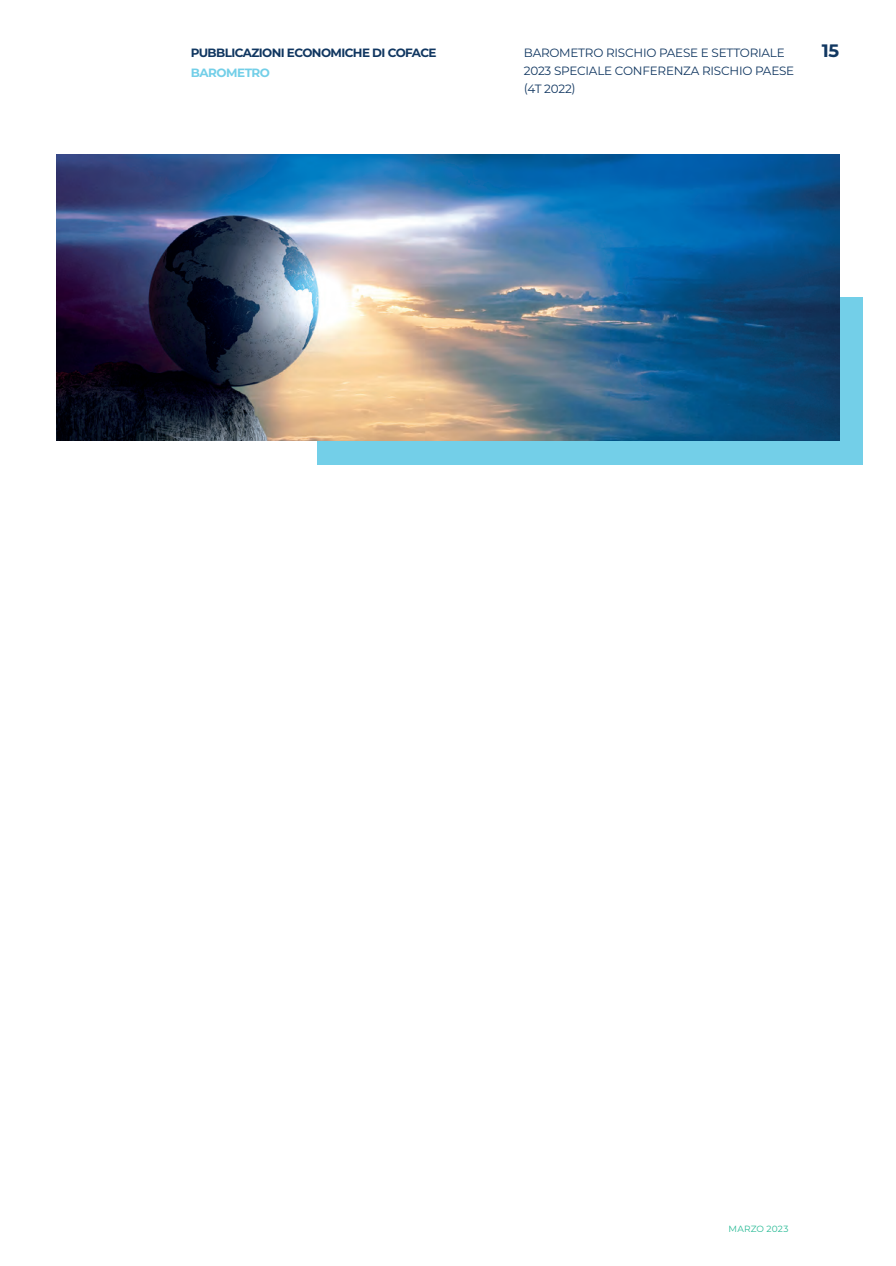
<style>
.page{position:relative;width:896px;height:1266px;background:#fff}
.page>*{position:absolute;margin:0;border:0;box-sizing:border-box;transform-origin:0 0}
.t1{font:700 18px "Montserrat";color:#113761}
.t2{font:12px/18px "Montserrat";letter-spacing:-.02em;color:#113761}
.t3{font:700 12px "Montserrat";letter-spacing:-.05em;color:#113761}
.t4{font:700 12px "Montserrat";letter-spacing:-.04em;color:#73cfe8}
.t5{font:9px "Montserrat";letter-spacing:.025em;color:#28ba95}
</style>
<div class="page">
<div style="left:318px;top:297px;width:545px;height:167px;background:#73cfe8"></div>
<img style="left:57px;top:155px;width:782px;height:286px">
<p class="t3" style="left:191px;top:44px;width:247px">PUBBLICAZIONI ECONOMICHE DI COFACE</p>
<p class="t4" style="left:191px;top:65px;width:81px">BAROMETRO</p>
<p class="t2" style="left:524px;top:43px;width:262px">BAROMETRO RISCHIO PAESE E SETTORIALE</p>
<h1 class="t1" style="left:822px;top:37px;width:19px">15</h1>
<p class="t2" style="left:524px;top:61px;width:272px">2023 SPECIALE CONFERENZA RISCHIO PAESE (4T 2022)</p>
<p class="t5" style="left:729px;top:1222px;width:61px">MARZO 2023</p>
</div>
